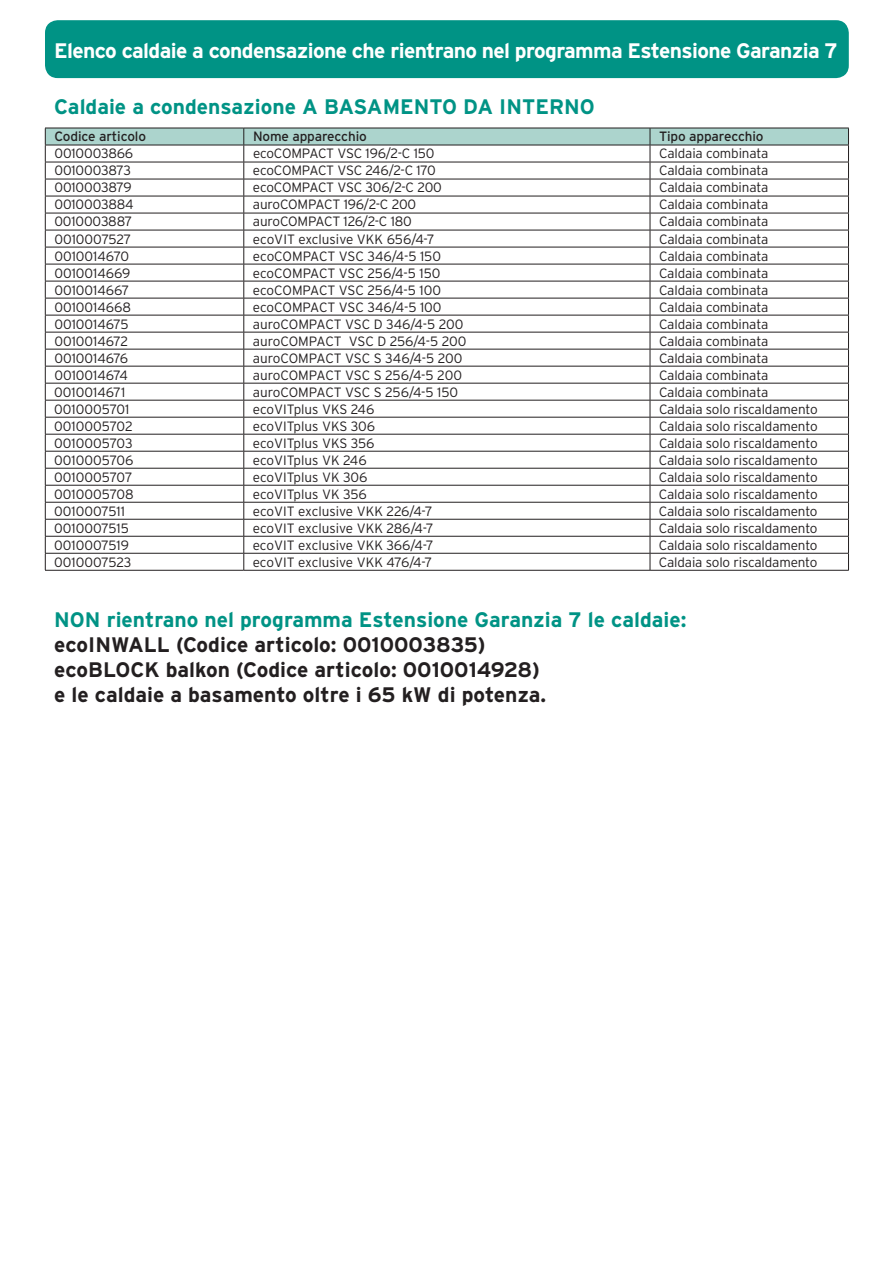
<style>
.page{position:relative;width:893px;height:1263px;background:#fff}
.page>*{position:absolute;margin:0;border:0;box-sizing:border-box;transform-origin:0 0}
.t1{font:700 21px/25.2px "Interstate OT";color:#231f20}
.t2{font:700 21px "Interstate OT";color:#009385}
.t3{font:700 21px "Interstate OT";letter-spacing:-.03em;color:#fff}
.t4{font:300 13.5px "Interstate OT";letter-spacing:-.01em;color:#231f20}
.t5{font:13.5px "Interstate OT";letter-spacing:-.01em;color:#231f20}
</style>
<div class="page">
<svg style="left:45px;top:128px;width:804px;height:442px"></svg>
<hr style="left:45px;top:570px;width:199px;height:1px;background:#231f20">
<hr style="left:244px;top:570px;width:406px;height:1px;background:#231f20">
<hr style="left:650px;top:570px;width:199px;height:1px;background:#231f20">
<div style="left:45px;top:20px;width:804px;height:58px;background:#009385;border-radius:13px"></div>
<h1 class="t3" style="left:54px;top:38px;width:785px">Elenco caldaie a condensazione che rientrano nel programma Estensione Garanzia 7</h1>
<h1 class="t2" style="left:54px;top:94px;width:542px">Caldaie a condensazione A BASAMENTO DA INTERNO</h1>
<p class="t5" style="left:55px;top:129px;width:93px">Codice articolo</p>
<p class="t5" style="left:253px;top:129px;width:115px">Nome apparecchio</p>
<p class="t5" style="left:659px;top:129px;width:106px">Tipo apparecchio</p>
<p class="t4" style="left:55px;top:146px;width:80px">0010003866</p>
<p class="t4" style="left:253px;top:146px;width:183px">ecoCOMPACT VSC 196/2-C 150</p>
<p class="t4" style="left:659px;top:146px;width:111px">Caldaia combinata</p>
<p class="t4" style="left:54px;top:163px;width:78px">0010003873</p>
<p class="t4" style="left:253px;top:163px;width:184px">ecoCOMPACT VSC 246/2-C 170</p>
<p class="t4" style="left:659px;top:163px;width:111px">Caldaia combinata</p>
<p class="t4" style="left:54px;top:180px;width:79px">0010003879</p>
<p class="t4" style="left:253px;top:180px;width:190px">ecoCOMPACT VSC 306/2-C 200</p>
<p class="t4" style="left:659px;top:180px;width:111px">Caldaia combinata</p>
<p class="t4" style="left:54px;top:197px;width:81px">0010003884</p>
<p class="t4" style="left:253px;top:197px;width:165px">auroCOMPACT 196/2-C 200</p>
<p class="t4" style="left:659px;top:197px;width:111px">Caldaia combinata</p>
<p class="t4" style="left:54px;top:214px;width:79px">0010003887</p>
<p class="t4" style="left:253px;top:214px;width:160px">auroCOMPACT 126/2-C 180</p>
<p class="t4" style="left:659px;top:214px;width:111px">Caldaia combinata</p>
<p class="t4" style="left:54px;top:231px;width:79px">0010007527</p>
<p class="t4" style="left:253px;top:231px;width:183px">ecoVIT exclusive VKK 656/4-7</p>
<p class="t4" style="left:659px;top:231px;width:111px">Caldaia combinata</p>
<p class="t4" style="left:54px;top:248px;width:76px">0010014670</p>
<p class="t4" style="left:253px;top:248px;width:190px">ecoCOMPACT VSC 346/4-5 150</p>
<p class="t4" style="left:659px;top:248px;width:111px">Caldaia combinata</p>
<p class="t4" style="left:54px;top:265px;width:78px">0010014669</p>
<p class="t4" style="left:253px;top:265px;width:189px">ecoCOMPACT VSC 256/4-5 150</p>
<p class="t4" style="left:659px;top:265px;width:111px">Caldaia combinata</p>
<p class="t4" style="left:54px;top:282px;width:77px">0010014667</p>
<p class="t4" style="left:253px;top:282px;width:190px">ecoCOMPACT VSC 256/4-5 100</p>
<p class="t4" style="left:659px;top:282px;width:111px">Caldaia combinata</p>
<p class="t4" style="left:54px;top:299px;width:78px">0010014668</p>
<p class="t4" style="left:253px;top:299px;width:190px">ecoCOMPACT VSC 346/4-5 100</p>
<p class="t4" style="left:659px;top:299px;width:111px">Caldaia combinata</p>
<p class="t4" style="left:54px;top:316px;width:76px">0010014675</p>
<p class="t4" style="left:253px;top:316px;width:212px">auroCOMPACT VSC D 346/4-5 200</p>
<p class="t4" style="left:659px;top:316px;width:111px">Caldaia combinata</p>
<p class="t4" style="left:54px;top:333px;width:75px">0010014672</p>
<p class="t4" style="left:253px;top:333px;width:215px">auroCOMPACT VSC D 256/4-5 200</p>
<p class="t4" style="left:659px;top:333px;width:111px">Caldaia combinata</p>
<p class="t4" style="left:54px;top:350px;width:75px">0010014676</p>
<p class="t4" style="left:253px;top:350px;width:211px">auroCOMPACT VSC S 346/4-5 200</p>
<p class="t4" style="left:659px;top:350px;width:111px">Caldaia combinata</p>
<p class="t4" style="left:54px;top:367px;width:75px">0010014674</p>
<p class="t4" style="left:253px;top:367px;width:211px">auroCOMPACT VSC S 256/4-5 200</p>
<p class="t4" style="left:659px;top:367px;width:111px">Caldaia combinata</p>
<p class="t4" style="left:54px;top:384px;width:72px">0010014671</p>
<p class="t4" style="left:253px;top:384px;width:207px">auroCOMPACT VSC S 256/4-5 150</p>
<p class="t4" style="left:659px;top:384px;width:111px">Caldaia combinata</p>
<p class="t4" style="left:54px;top:401px;width:77px">0010005701</p>
<p class="t4" style="left:253px;top:401px;width:123px">ecoVITplus VKS 246</p>
<p class="t4" style="left:659px;top:401px;width:160px">Caldaia solo riscaldamento</p>
<p class="t4" style="left:54px;top:418px;width:80px">0010005702</p>
<p class="t4" style="left:253px;top:418px;width:124px">ecoVITplus VKS 306</p>
<p class="t4" style="left:659px;top:418px;width:160px">Caldaia solo riscaldamento</p>
<p class="t4" style="left:54px;top:435px;width:80px">0010005703</p>
<p class="t4" style="left:253px;top:435px;width:123px">ecoVITplus VKS 356</p>
<p class="t4" style="left:659px;top:435px;width:160px">Caldaia solo riscaldamento</p>
<p class="t4" style="left:54px;top:452px;width:81px">0010005706</p>
<p class="t4" style="left:253px;top:452px;width:115px">ecoVITplus VK 246</p>
<p class="t4" style="left:659px;top:452px;width:160px">Caldaia solo riscaldamento</p>
<p class="t4" style="left:54px;top:469px;width:80px">0010005707</p>
<p class="t4" style="left:253px;top:469px;width:116px">ecoVITplus VK 306</p>
<p class="t4" style="left:659px;top:469px;width:160px">Caldaia solo riscaldamento</p>
<p class="t4" style="left:54px;top:486px;width:81px">0010005708</p>
<p class="t4" style="left:253px;top:486px;width:116px">ecoVITplus VK 356</p>
<p class="t4" style="left:659px;top:486px;width:160px">Caldaia solo riscaldamento</p>
<p class="t4" style="left:54px;top:503px;width:72px">0010007511</p>
<p class="t4" style="left:253px;top:503px;width:181px">ecoVIT exclusive VKK 226/4-7</p>
<p class="t4" style="left:659px;top:503px;width:160px">Caldaia solo riscaldamento</p>
<p class="t4" style="left:54px;top:520px;width:76px">0010007515</p>
<p class="t4" style="left:253px;top:520px;width:183px">ecoVIT exclusive VKK 286/4-7</p>
<p class="t4" style="left:659px;top:520px;width:160px">Caldaia solo riscaldamento</p>
<p class="t4" style="left:54px;top:537px;width:76px">0010007519</p>
<p class="t4" style="left:253px;top:537px;width:183px">ecoVIT exclusive VKK 366/4-7</p>
<p class="t4" style="left:659px;top:537px;width:160px">Caldaia solo riscaldamento</p>
<p class="t4" style="left:54px;top:554px;width:79px">0010007523</p>
<p class="t4" style="left:253px;top:554px;width:181px">ecoVIT exclusive VKK 476/4-7</p>
<p class="t4" style="left:659px;top:554px;width:160px">Caldaia solo riscaldamento</p>
<h1 class="t2" style="left:54px;top:607px;width:634px">NON rientrano nel programma Estensione Garanzia 7 le caldaie:</h1>
<h1 class="t1" style="left:54px;top:632px;width:493px">ecoINWALL (Codice articolo: 0010003835) ecoBLOCK balkon (Codice articolo: 0010014928) e le caldaie a basamento oltre i 65 kW di potenza.</h1>
</div>
